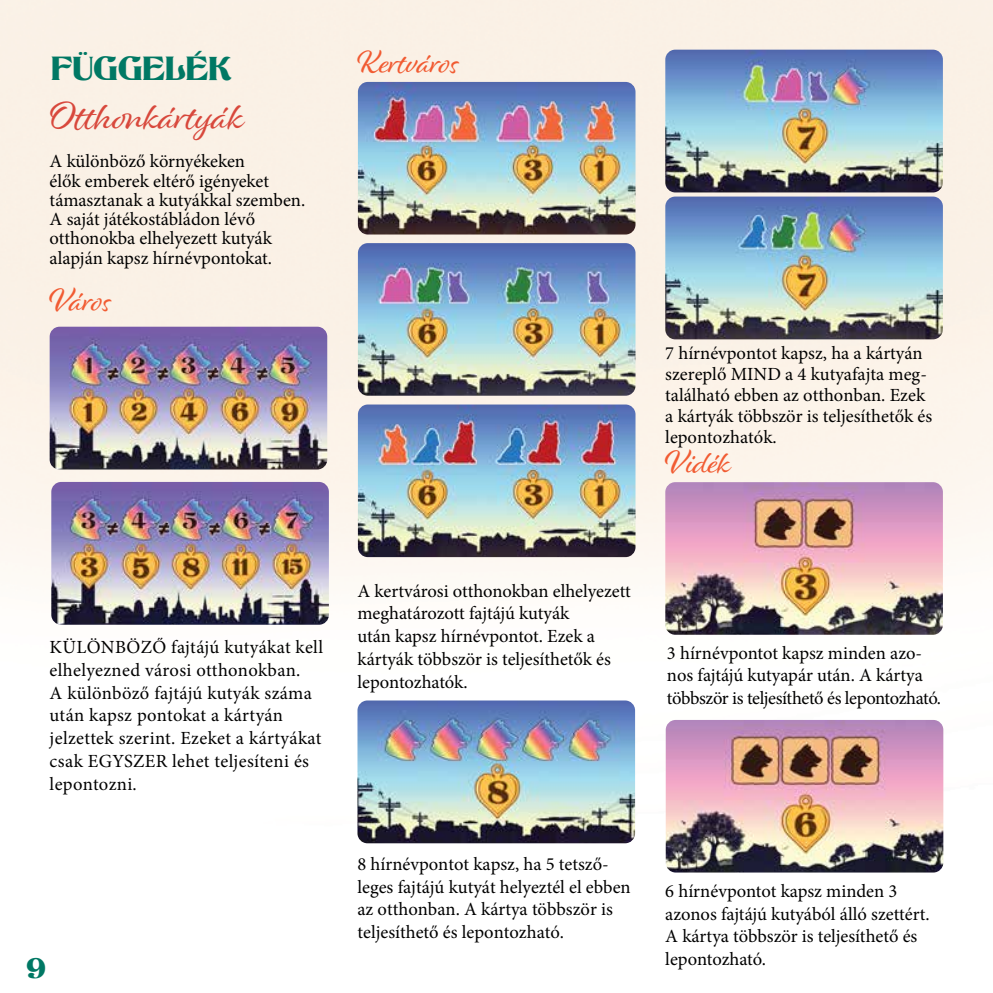
<style>
.page{position:relative;width:993px;height:993px;background:#fff}
.page>*{position:absolute;margin:0;border:0;box-sizing:border-box;transform-origin:0 0}
.t1{font:40.25px "Alisha";color:#d8483c}
.t2{font:33.25px "Alisha";color:#f15b32}
.t3{font:33.25px "Klarissa";color:#007864}
.t4{font:28px "Klarissa";color:#007864}
.t5{font:18.55px/22.8px "Minion Pro";color:#000}
.t6{font:18.55px/22.8px "Minion Pro";letter-spacing:.02em;color:#000}
</style>
<div class="page">
<img style="left:0;top:0;width:992px;height:873px">
<img style="left:665px;top:482px;width:277px;height:152px">
<img style="left:665px;top:719px;width:278px;height:153px">
<img style="left:357px;top:700px;width:278px;height:143px">
<img style="left:358px;top:82px;width:277px;height:152px">
<img style="left:358px;top:243px;width:277px;height:152px">
<img style="left:358px;top:404px;width:277px;height:153px">
<img style="left:665px;top:50px;width:277px;height:142px">
<img style="left:665px;top:196px;width:277px;height:143px">
<img style="left:50px;top:326px;width:277px;height:143px">
<img style="left:51px;top:482px;width:278px;height:142px">
<h2 class="t3" style="left:51px;top:50px;width:182px">FÜGGELÉK</h2>
<h1 class="t1" style="left:50px;top:91px;width:196px">Otthonkártyák</h1>
<p class="t5" style="left:50px;top:152px;width:257px;line-height:19.2px">A különböző környékeken<br>élők emberek eltérő igényeket támasztanak a kutyákkal szemben.<br>A saját játékostábládon lévő otthonokba elhelyezett kutyák alapján kapsz hírnévpontokat.</p>
<h2 class="t2" style="left:50px;top:280px;width:63px">Város</h2>
<h2 class="t2" style="left:357px;top:42px;width:103px">Kertváros</h2>
<p class="t5" style="left:665px;top:342px;width:268px;line-height:21px">7 hírnévpontot kapsz, ha a kártyán szereplő MIND a 4 kutyafajta meg&shy;található ebben az otthonban. Ezek a kártyák többször is teljesíthetők és lepontozhatók.</p>
<h2 class="t2" style="left:665px;top:442px;width:67px">Vidék</h2>
<p class="t6" style="left:50px;top:635px;width:275px">KÜLÖNBÖZŐ fajtájú kutyákat kell elhelyezned városi otthonokban.<br>A különböző fajtájú kutyák száma után kapsz pontokat a kártyán jelzettek szerint. Ezeket a kártyákat csak EGYSZER lehet teljesíteni és lepontozni.</p>
<h3 class="t4" style="left:26px;top:951px;width:21px">9</h3>
<p class="t5" style="left:357px;top:579px;width:275px">A kertvárosi otthonokban elhelyezett meghatározott fajtájú kutyák<br>után kapsz hírnévpontot. Ezek a kártyák többször is teljesíthetők és lepontozhatók.</p>
<p class="t5" style="left:666px;top:641px;width:275px">3 hírnévpontot kapsz minden azo-- nos fajtájú kutyapár után. A kártya többször is teljesíthető és lepontozható.</p>
<p class="t5" style="left:357px;top:852px;width:275px">8 hírnévpontot kapsz, ha 5 tetsző&shy;leges fajtájú kutyát helyeztél el ebben az otthonban. A kártya többször is teljesíthető és lepontozható.</p>
<p class="t5" style="left:665px;top:879px;width:266px">6 hírnévpontot kapsz minden 3 azonos fajtájú kutyából álló szettért.<br>A kártya többször is teljesíthető és lepontozható.</p>
</div>
